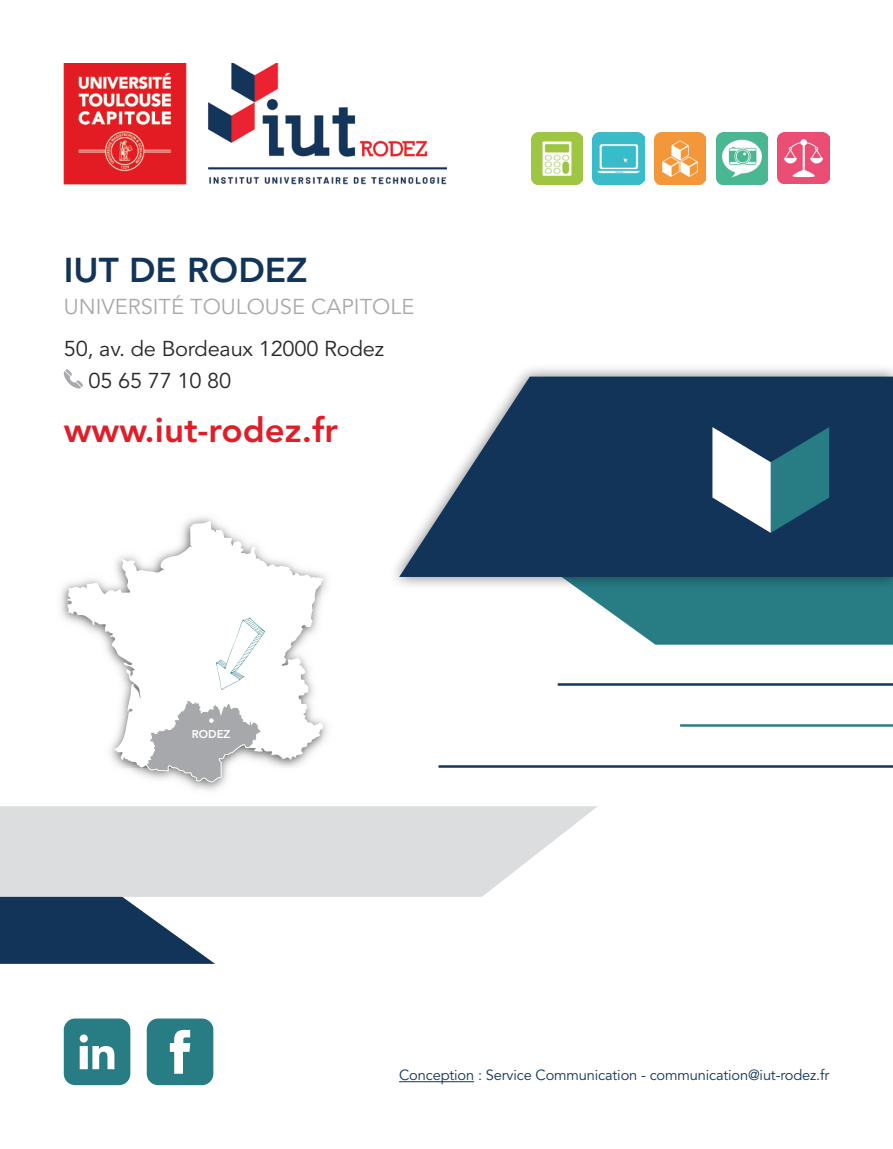
<style>
.page{position:relative;width:893px;height:1149px;background:#fff}
.page>*{position:absolute;margin:0;border:0;box-sizing:border-box;transform-origin:0 0}
.t1{font:800 34.2px "Avenir LT Std";color:#e11e27}
.t2{font:800 34.2px "Avenir LT Std";color:#133459}
.t3{font:21.38px/31.5px "Avenir LT Std";letter-spacing:-.01em;color:#292829}
.t4{font:21.38px "Avenir LT Std";color:#a7a9ac}
.t5{font:14.62px "Avenir LT Std";letter-spacing:-.01em;color:#133459}
.t6{font:800 11.25px "Avenir LT Std";color:#fff}
</style>
<div class="page">
<img style="left:64px;top:64px;width:382px;height:120px">
<div style="left:147px;top:1018px;width:66px;height:66px;background:#287d85;border-radius:11px"></div>
<svg style="left:170px;top:1029px;width:20px;height:44px"></svg>
<div style="left:64px;top:1018px;width:66px;height:66px;background:#287d85;border-radius:11px"></div>
<svg style="left:80px;top:1034px;width:34px;height:34px"></svg>
<hr style="left:399px;top:1080px;width:75px;height:1px;background:#133459">
<img style="left:60px;top:517px;width:267px;height:274px">
<svg style="left:66px;top:520px;width:259px;height:262px"></svg>
<svg style="left:146px;top:699px;width:115px;height:83px"></svg>
<svg style="left:64px;top:369px;width:19px;height:19px"></svg>
<svg style="left:580px;top:590px;width:313px;height:54px;background:#418c93"></svg>
<div style="left:387px;top:362px;width:506px;height:228px;background:#000;opacity:.5"></div>
<svg style="left:399px;top:376px;width:494px;height:200px;background:#365271"></svg>
<svg style="left:0;top:896px;width:215px;height:67px"></svg>
<svg style="left:0;top:806px;width:598px;height:90px;background:#dfe0e0"></svg>
<svg style="left:216px;top:617px;width:49px;height:73px"></svg>
<img style="left:778px;top:132px;width:51px;height:52px">
<img style="left:531px;top:132px;width:52px;height:52px">
<img style="left:716px;top:133px;width:52px;height:51px">
<img style="left:593px;top:132px;width:51px;height:52px">
<img style="left:654px;top:133px;width:52px;height:51px">
<svg style="left:712px;top:427px;width:117px;height:105px"></svg>
<hr style="left:558px;top:683px;width:335px;height:2px;background:#133459">
<hr style="left:680px;top:724px;width:213px;height:2px;background:#287d85">
<hr style="left:438px;top:765px;width:455px;height:2px;background:#133459">
<h1 class="t2" style="left:64px;top:250px;width:245px">IUT de Rodez</h1>
<h2 class="t4" style="left:64px;top:294px;width:76px">Universit</h2>
<h2 class="t4" style="left:171px;top:294px;width:245px">é Toulous e Capitole</h2>
<h2 class="t3" style="left:89px;top:334px;width:297px;text-indent:-25px">50, av. de Bordeaux 12000 Rodez<br>05 65 77 10 80</h2>
<h1 class="t1" style="left:64px;top:409px;width:276px">www.iut-rodez.fr</h1>
<p class="t6" style="left:192px;top:727px;width:25px">RODEZ</p>
<p class="t5" style="left:399px;top:1066px;width:432px">Conception : Service Communication - communication@iut-rodez.fr</p>
</div>
